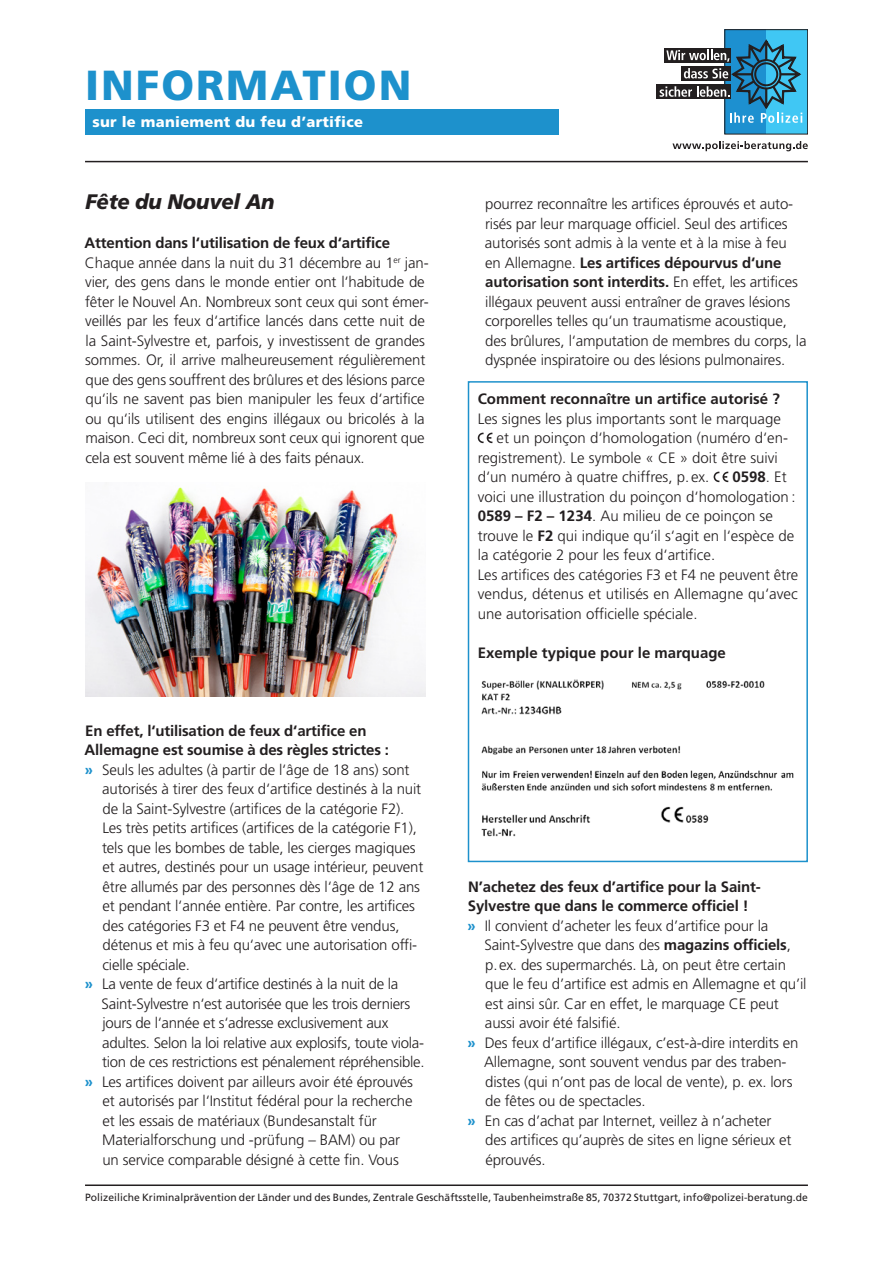
<style>
.page{position:relative;width:893px;height:1263px;background:#fff}
.page>*{position:absolute;margin:0;border:0;box-sizing:border-box;transform-origin:0 0}
.t1{font:900 42px "Frutiger LT Std";letter-spacing:.05em;color:#1d91cc}
.t2{font:italic 900 21px "Frutiger LT Std";letter-spacing:-.01em;color:#231f20;scale:.96 1}
.t3{font:300 15px/19.5px "Frutiger LT Std";letter-spacing:-.01em;color:#231f20}
.t4{font:700 15px "Frutiger LT Std";letter-spacing:-.01em;color:#231f20}
.t5{font:900 14.7px "Frutiger LT Std";letter-spacing:.02em;color:#fff}
.t6{font:10.5px "Frutiger LT Std";letter-spacing:.01em;color:#231f20}
.s1{font-weight:700}
.s2{font-weight:700;color:#1d91cc}
</style>
<div class="page">
<hr style="left:85px;top:1184px;width:723px;height:2px;background:#231f20">
<hr style="left:85px;top:161px;width:723px;height:1px;background:#231f20">
<svg style="left:672px;top:141px;width:136px;height:10px"></svg>
<div style="left:725px;top:30px;width:41px;height:104px;background:#1d90d0"></div>
<div style="left:766px;top:30px;width:42px;height:104px;background:#40c7f4"></div>
<div style="left:724px;top:29px;width:84px;height:105px;border:1px solid #231f20"></div>
<svg style="left:657px;top:85px;width:3px;height:14px"></svg>
<svg style="left:660px;top:37px;width:143px;height:86px"></svg>
<div style="left:85px;top:109px;width:473px;height:26px;background:#1d91cc"></div>
<img style="left:85px;top:487px;width:340px;height:210px">
<svg style="left:478px;top:433px;width:14px;height:10px"></svg>
<svg style="left:714px;top:472px;width:14px;height:10px"></svg>
<img style="left:481px;top:679px;width:313px;height:158px">
<div style="left:468px;top:381px;width:340px;height:481px;border:2px solid #1d91cc"></div>
<h1 class="t1" style="left:85px;top:59px;width:328px">Information</h1>
<p class="t5" style="left:92px;top:113px;width:272px">sur le maniement du feu d’artifice</p>
<h2 class="t2" style="left:86px;top:189px;width:199px">Fête du Nouvel An</h2>
<p class="t3" style="left:85px;top:233px;width:346px"><span class="s1">Attention dans l‘utilisation de feux d‘artifice </span>Chaque année dans la nuit du 31 décembre au 1<sup>er</sup> jan&shy;vier, des gens dans le monde entier ont l‘habitude de fêter le Nouvel An. Nombreux sont ceux qui sont émer&shy;veillés par les feux d‘artifice lancés dans cette nuit de la Saint-Sylvestre et, parfois, y investissent de grandes sommes. Or, il arrive malheureusement régulièrement que des gens souffrent des brûlures et des lésions parce qu‘ils ne savent pas bien manipuler les feux d‘artifice ou qu‘ils utilisent des engins illégaux ou bricolés à la maison. Ceci dit, nombreux sont ceux qui ignorent que cela est souvent même lié à des faits pénaux.</p>
<p class="t4" style="left:85px;top:722px;width:283px">En effet, l‘utilisation de feux d‘artifice en</p>
<p class="t4" style="left:85px;top:741px;width:306px">Allemagne est soumise à des règles strictes :</p>
<p class="t3" style="left:85px;top:760px;width:326px"><span class="s2">»</span> Seuls les adultes (à partir de l‘âge de 18 ans) sont</p>
<p class="t3" style="left:102px;top:779px;width:320px">autorisés à tirer des feux d‘artifice destinés à la nuit</p>
<p class="t3" style="left:102px;top:799px;width:303px">de la Saint-Sylvestre (artifices de la catégorie F2).</p>
<p class="t3" style="left:102px;top:818px;width:316px">Les très petits artifices (artifices de la catégorie F1),</p>
<p class="t3" style="left:102px;top:838px;width:315px">tels que les bombes de table, les cierges magiques</p>
<p class="t3" style="left:103px;top:857px;width:322px">et autres, destinés pour un usage intérieur, peuvent</p>
<p class="t3" style="left:103px;top:877px;width:319px">être allumés par des personnes dès l‘âge de 12 ans</p>
<p class="t3" style="left:103px;top:896px;width:314px">et pendant l‘année entière. Par contre, les artifices</p>
<p class="t3" style="left:102px;top:916px;width:299px">des catégories F3 et F4 ne peuvent être vendus,</p>
<p class="t3" style="left:102px;top:935px;width:316px">détenus et mis à feu qu‘avec une autorisation offi-</p>
<p class="t3" style="left:102px;top:955px;width:89px">cielle spéciale.</p>
<p class="t3" style="left:85px;top:974px;width:315px"><span class="s2">»</span> La vente de feux d‘artifice destinés à la nuit de la</p>
<p class="t3" style="left:102px;top:994px;width:310px">Saint-Sylvestre n‘est autorisée que les trois derniers</p>
<p class="t3" style="left:102px;top:1013px;width:287px">jours de l‘année et s‘adresse exclusivement aux</p>
<p class="t3" style="left:102px;top:1033px;width:323px">adultes. Selon la loi relative aux explosifs, toute viola-</p>
<p class="t3" style="left:102px;top:1052px;width:324px">tion de ces restrictions est pénalement répréhensible.</p>
<p class="t3" style="left:85px;top:1072px;width:330px"><span class="s2">»</span> Les artifices doivent par ailleurs avoir été éprouvés</p>
<p class="t3" style="left:103px;top:1091px;width:312px">et autorisés par l‘Institut fédéral pour la recherche</p>
<p class="t3" style="left:103px;top:1111px;width:276px">et les essais de matériaux (Bundesanstalt für</p>
<p class="t3" style="left:102px;top:1130px;width:299px">Materialforschung und -prüfung – BAM) ou par</p>
<p class="t3" style="left:102px;top:1150px;width:298px">un service comparable désigné à cette fin. Vous</p>
<p class="t3" style="left:485px;top:194px;width:323px">pourrez reconnaître les artifices éprouvés et auto&shy;risés par leur marquage officiel. Seul des artifices autorisés sont admis à la vente et à la mise à feu<br>en Allemagne. <span class="s1">Les artifices dépourvus d‘une autorisation sont interdits.</span> En effet, les artifices illégaux peuvent aussi entraîner de graves lésions corporelles telles qu‘un traumatisme acoustique, des brûlures, l‘amputation de membres du corps, la dyspnée inspiratoire ou des lésions pulmonaires.</p>
<p class="t4" style="left:478px;top:390px;width:304px">Comment reconnaître un artifice autorisé ?</p>
<p class="t3" style="left:478px;top:409px;width:305px">Les signes les plus importants sont le marquage</p>
<p class="t3" style="left:497px;top:428px;width:293px">et un poinçon d‘homologation (numéro d‘en-</p>
<p class="t3" style="left:478px;top:448px;width:302px">registrement). Le symbole « CE » doit être suivi</p>
<p class="t3" style="left:478px;top:467px;width:233px">d‘un numéro à quatre chiffres, p. ex.</p>
<p class="t3" style="left:478px;top:467px;width:322px;text-indent:255px"><span class="s1">0598</span>. Et voici une illustration du poinçon d‘homologation :<br><span class="s1">0589 – F2 – 1234</span>. Au milieu de ce poinçon se trouve le <span class="s1">F2</span> qui indique qu‘il s‘agit en l‘espèce de la catégorie 2 pour les feux d‘artifice.<br>Les artifices des catégories F3 et F4 ne peuvent être vendus, détenus et utilisés en Allemagne qu‘avec une autorisation officielle spéciale.</p>
<p class="t4" style="left:478px;top:644px;width:250px">Exemple typique pour le marquage</p>
<p class="t4" style="left:468px;top:878px;width:294px">N’achetez des feux d’artifice pour la Saint-</p>
<p class="t4" style="left:468px;top:897px;width:282px">Sylvestre que dans le commerce officiel !</p>
<p class="t3" style="left:467px;top:916px;width:302px"><span class="s2">»</span> Il convient d’acheter les feux d’artifice pour la</p>
<p class="t3" style="left:484px;top:935px;width:308px">Saint-Sylvestre que dans des <span class="s1">magazins officiels</span>,</p>
<p class="t3" style="left:485px;top:955px;width:302px">p.ex. des supermarchés. Là, on peut être certain</p>
<p class="t3" style="left:485px;top:974px;width:323px">que le feu d’artifice est admis en Allemagne et qu’il</p>
<p class="t3" style="left:485px;top:994px;width:295px">est ainsi sûr. Car en effet, le marquage CE peut</p>
<p class="t3" style="left:485px;top:1013px;width:137px">aussi avoir été falsifié.</p>
<p class="t3" style="left:467px;top:1033px;width:333px"><span class="s2">»</span> Des feux d’artifice illégaux, c’est-à-dire interdits en</p>
<p class="t3" style="left:484px;top:1052px;width:304px">Allemagne, sont souvent vendus par des traben-</p>
<p class="t3" style="left:485px;top:1072px;width:309px">distes (qui n’ont pas de local de vente), p. ex. lors</p>
<p class="t3" style="left:485px;top:1091px;width:162px">de fêtes ou de spectacles.</p>
<p class="t3" style="left:467px;top:1111px;width:305px"><span class="s2">»</span> En cas d’achat par Internet, veillez à n’acheter</p>
<p class="t3" style="left:485px;top:1130px;width:308px">des artifices qu’auprès de sites en ligne sérieux et</p>
<p class="t3" style="left:485px;top:1150px;width:62px">éprouvés.</p>
<p class="t6" style="left:85px;top:1191px;width:724px">Polizeiliche Kriminalprävention der Länder und des Bundes, Zentrale Geschäftsstelle, Taubenheimstraße 85, 70372 Stuttgart, info@polizei-beratung.de</p>
</div>
